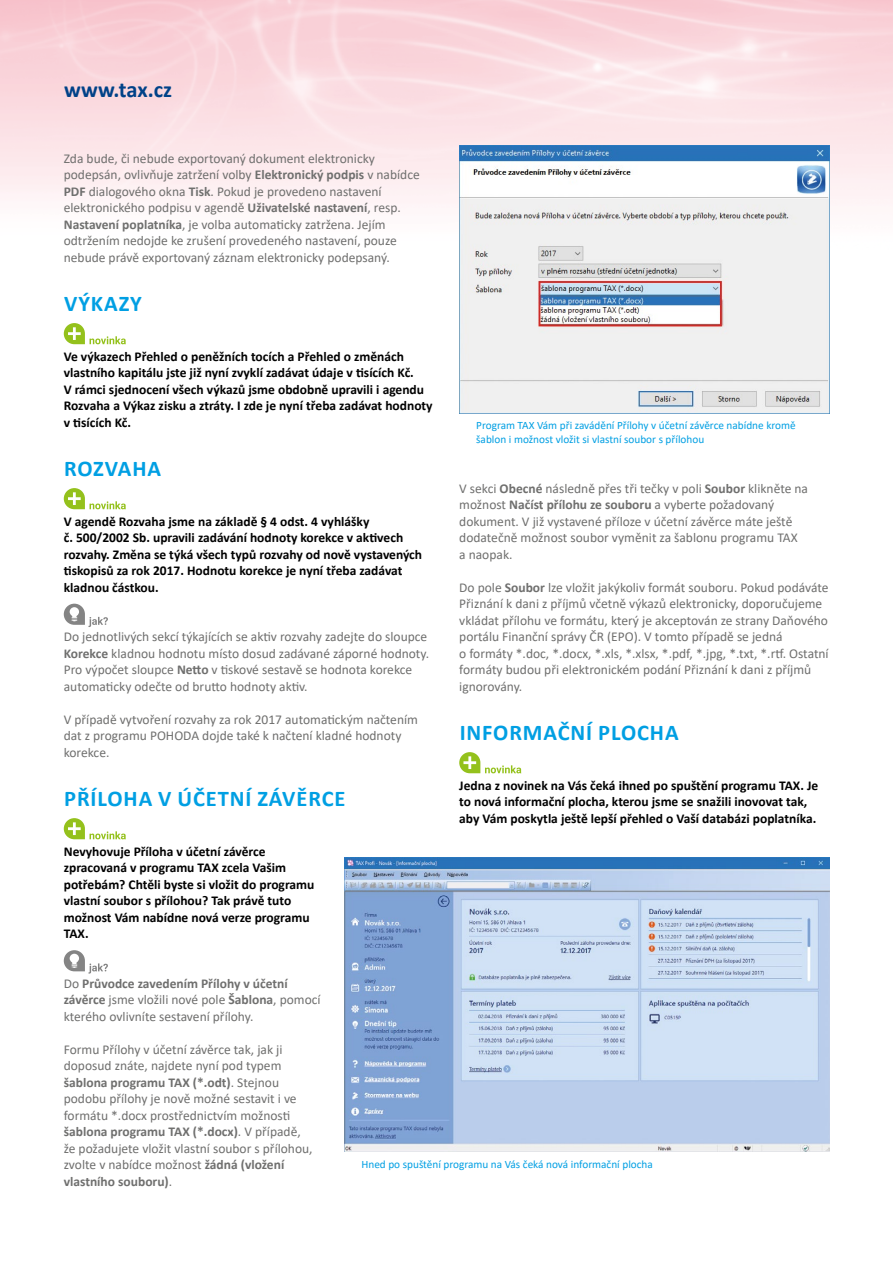
<style>
.page{position:relative;width:893px;height:1263px;background:#fff}
.page>*{position:absolute;margin:0;border:0;box-sizing:border-box;transform-origin:0 0}
.t1{font:700 22.5px "Calibri";letter-spacing:.04em;color:#009fe3}
.t2{font:700 22.5px "Calibri";color:#004288}
.t3{font:13.5px/16.5px "Calibri";color:#6f6f6e}
.t4{font:700 13.5px/16.5px "Calibri";color:#000}
.t5{font:11.25px/13.5px "Calibri";color:#009fe3}
.s1{font-weight:700}
</style>
<div class="page">
<img style="left:0;top:0;width:893px;height:300px">
<svg style="left:64px;top:323px;width:62px;height:21px"></svg>
<svg style="left:64px;top:488px;width:62px;height:21px"></svg>
<svg style="left:64px;top:604px;width:44px;height:23px"></svg>
<svg style="left:64px;top:818px;width:62px;height:21px"></svg>
<svg style="left:64px;top:950px;width:44px;height:23px"></svg>
<img style="left:459px;top:146px;width:370px;height:268px">
<svg style="left:459px;top:752px;width:62px;height:21px"></svg>
<img style="left:344px;top:857px;width:485px;height:294px">
<h1 class="t2" style="left:64px;top:73px;width:109px">www.tax.cz</h1>
<p class="t3" style="left:64px;top:150px;width:357px">Zda bude, či nebude exportovaný dokument elektronicky podepsán, ovlivňuje zatržení volby <span class="s1">Elektronický podpis</span> v nabídce <span class="s1">PDF</span> dialogového okna <span class="s1">Tisk</span>. Pokud je provedeno nastavení elektronického podpisu v agendě <span class="s1">Uživatelské nastavení</span>, resp.<br><span class="s1">Nastavení poplatníka</span>, je volba automaticky zatržena. Jejím odtržením nedojde ke zrušení provedeného nastavení, pouze nebude právě exportovaný záznam elektronicky podepsaný.</p>
<h1 class="t1" style="left:64px;top:288px;width:79px">VÝKAZY</h1>
<p class="t4" style="left:64px;top:348px;width:370px">Ve výkazech Přehled o peněžních tocích a Přehled o změnách vlastního kapitálu jste již nyní zvyklí zadávat údaje v tisících Kč.<br>V rámci sjednocení všech výkazů jsme obdobně upravili i agendu Rozvaha a Výkaz zisku a ztráty. I zde je nyní třeba zadávat hodnoty v tisících Kč.</p>
<h1 class="t1" style="left:64px;top:453px;width:98px">ROZVAHA</h1>
<p class="t4" style="left:64px;top:513px;width:360px">V agendě Rozvaha jsme na základě § 4 odst. 4 vyhlášky<br>č. 500/2002 Sb. upravili zadávání hodnoty korekce v aktivech rozvahy. Změna se týká všech typů rozvahy od nově vystavených tiskopisů za rok 2017. Hodnotu korekce je nyní třeba zadávat kladnou částkou.</p>
<p class="t3" style="left:64px;top:628px;width:367px">Do jednotlivých sekcí týkajících se aktiv rozvahy zadejte do sloupce <span class="s1">Korekce</span> kladnou hodnotu místo dosud zadávané záporné hodnoty.<br>Pro výpočet sloupce <span class="s1">Netto</span> v tiskové sestavě se hodnota korekce automaticky odečte od brutto hodnoty aktiv.</p>
<p class="t3" style="left:64px;top:711px;width:356px">V případě vytvoření rozvahy za rok 2017 automatickým načtením dat z programu POHODA dojde také k načtení kladné hodnoty korekce.</p>
<h1 class="t1" style="left:64px;top:783px;width:283px">PŘÍLOHA V ÚČETNÍ ZÁVĚRCE</h1>
<p class="t4" style="left:64px;top:843px;width:252px">Nevyhovuje Příloha v účetní závěrce zpracovaná v programu TAX zcela Vašim potřebám? Chtěli byste si vložit do programu vlastní soubor s přílohou? Tak právě tuto možnost Vám nabídne nová verze programu TAX.</p>
<p class="t3" style="left:64px;top:975px;width:258px">Do <span class="s1">Průvodce zavedením Přílohy v účetní závěrce</span> jsme vložili nové pole <span class="s1">Šablona</span>, pomocí kterého ovlivníte sestavení přílohy.</p>
<p class="t3" style="left:64px;top:1041px;width:250px">Formu Přílohy v účetní závěrce tak, jak ji doposud znáte, najdete nyní pod typem <span class="s1">šablona programu TAX (*.odt)</span>. Stejnou podobu přílohy je nově možné sestavit i ve formátu *.docx prostřednictvím možnosti <span class="s1">šablona programu TAX (*.docx)</span>. V případě, že požadujete vložit vlastní soubor s přílohou, zvolte v nabídce možnost <span class="s1">žádná (vložení vlastního souboru)</span>.</p>
<p class="t5" style="left:476px;top:418px;width:321px">Program TAX Vám při zavádění Přílohy v účetní závěrce nabídne kromě šablon i možnost vložit si vlastní soubor s přílohou</p>
<p class="t3" style="left:459px;top:480px;width:350px">V sekci <span class="s1">Obecné</span> následně přes tři tečky v poli <span class="s1">Soubor</span> klikněte na možnost <span class="s1">Načíst přílohu ze souboru</span> a vyberte požadovaný dokument. V již vystavené příloze v účetní závěrce máte ještě dodatečně možnost soubor vyměnit za šablonu programu TAX<br>a naopak.</p>
<p class="t3" style="left:459px;top:579px;width:371px">Do pole <span class="s1">Soubor</span> lze vložit jakýkoliv formát souboru. Pokud podáváte Přiznání k dani z příjmů včetně výkazů elektronicky, doporučujeme vkládat přílohu ve formátu, který je akceptován ze strany Daňového portálu Finanční správy ČR (EPO). V tomto případě se jedná<br>o formáty *.doc, *.docx, *.xls, *.xlsx, *.pdf, *.jpg, *.txt, *.rtf. Ostatní formáty budou při elektronickém podání Přiznání k dani z příjmů ignorovány.</p>
<h1 class="t1" style="left:460px;top:717px;width:220px">INFORMAČNÍ PLOCHA</h1>
<p class="t4" style="left:459px;top:777px;width:361px">Jedna z novinek na Vás čeká ihned po spuštění programu TAX. Je to nová informační plocha, kterou jsme se snažili inovovat tak, aby Vám poskytla ještě lepší přehled o Vaší databázi poplatníka.</p>
<p class="t5" style="left:361px;top:1157px;width:293px">Hned po spuštění programu na Vás čeká nová informační plocha</p>
</div>
